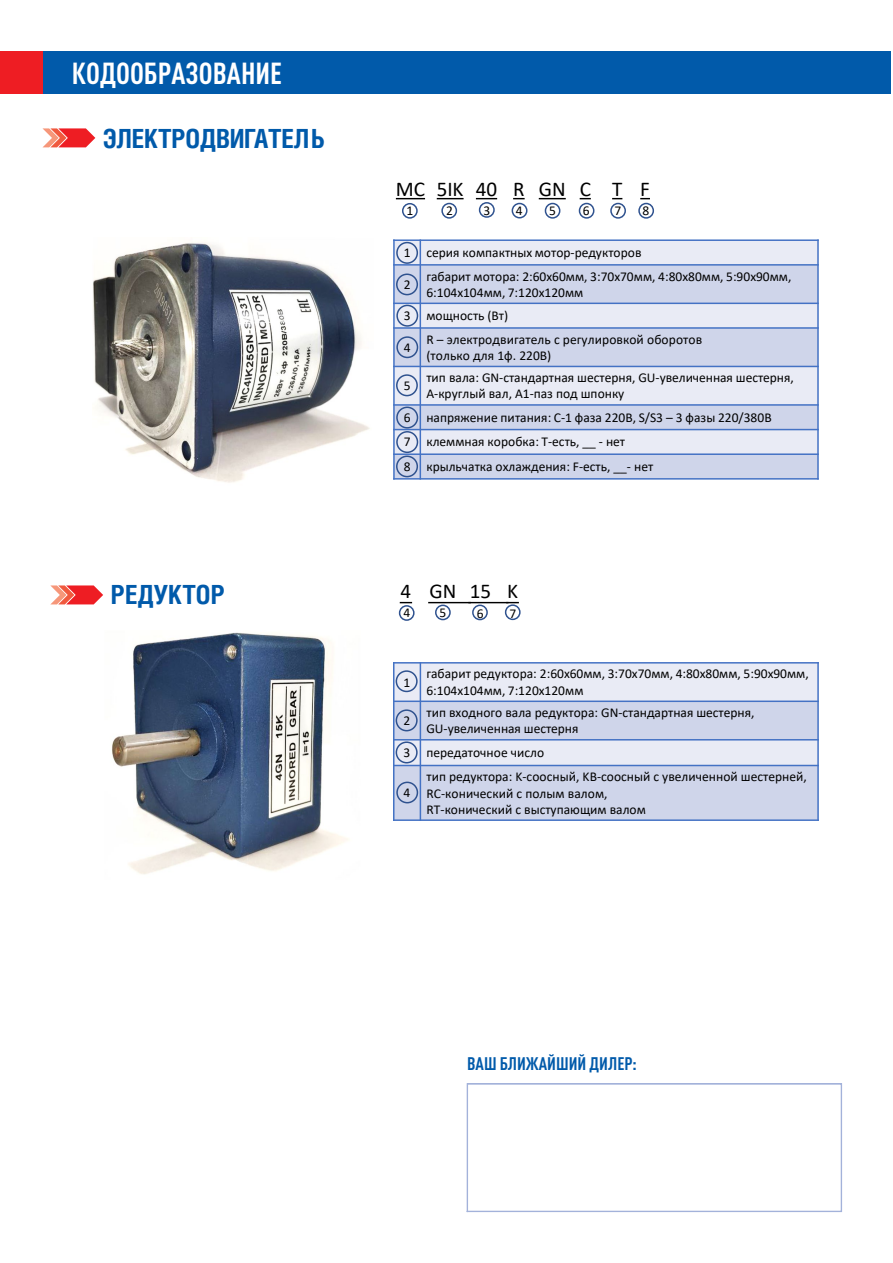
<style>
.page{position:relative;width:893px;height:1263px;background:#fff}
.page>*{position:absolute;margin:0;border:0;box-sizing:border-box;transform-origin:0 0}
.t1{font:700 condensed 30px "DIN Pro";color:#fff}
.t2{font:700 26.4px "Helios Cond C";letter-spacing:-.01em;color:#015aaa}
.t3{font:21px "Calibri";color:#000}
.t4{font:700 condensed 18px "DIN Pro";color:#015aaa}
.t5{font:13.5px/16.2px "Calibri";color:#000}
</style>
<div class="page">
<svg style="left:466px;top:1083px;width:376px;height:129px"></svg>
<div style="left:43px;top:51px;width:848px;height:43px;background:#015aaa"></div>
<div style="left:0;top:51px;width:43px;height:43px;background:#ee1d23"></div>
<svg style="left:539px;top:198px;width:27px;height:1px"></svg>
<svg style="left:513px;top:198px;width:12px;height:1px"></svg>
<svg style="left:476px;top:198px;width:21px;height:1px"></svg>
<svg style="left:437px;top:198px;width:27px;height:1px"></svg>
<svg style="left:396px;top:198px;width:29px;height:1px"></svg>
<div style="left:394px;top:240px;width:26px;height:25px;background:#e9ebf5"></div>
<div style="left:420px;top:240px;width:398px;height:25px;background:#e9ebf5"></div>
<div style="left:394px;top:265px;width:26px;height:38px;background:#cfd5ea"></div>
<div style="left:420px;top:265px;width:398px;height:38px;background:#cfd5ea"></div>
<svg style="left:395px;top:304px;width:25px;height:23px"></svg>
<div style="left:420px;top:303px;width:398px;height:25px;background:#e9ebf5"></div>
<div style="left:394px;top:328px;width:26px;height:38px;background:#cfd5ea"></div>
<div style="left:420px;top:328px;width:398px;height:38px;background:#cfd5ea"></div>
<div style="left:394px;top:366px;width:26px;height:39px;background:#e9ebf5"></div>
<div style="left:420px;top:366px;width:398px;height:39px;background:#e9ebf5"></div>
<svg style="left:395px;top:406px;width:25px;height:23px"></svg>
<div style="left:420px;top:405px;width:398px;height:25px;background:#cfd5ea"></div>
<div style="left:394px;top:430px;width:26px;height:24px;background:#e9ebf5"></div>
<div style="left:420px;top:430px;width:398px;height:24px;background:#e9ebf5"></div>
<div style="left:394px;top:454px;width:26px;height:25px;background:#cfd5ea"></div>
<div style="left:420px;top:454px;width:398px;height:25px;background:#cfd5ea"></div>
<hr style="left:420px;top:239px;width:1px;height:241px;background:#4472c4">
<hr style="left:393px;top:264px;width:426px;height:2px;background:#4472c4">
<hr style="left:393px;top:303px;width:426px;height:1px;background:#4472c4">
<hr style="left:393px;top:327px;width:426px;height:2px;background:#4472c4">
<hr style="left:393px;top:366px;width:426px;height:1px;background:#4472c4">
<hr style="left:393px;top:404px;width:426px;height:2px;background:#4472c4">
<hr style="left:393px;top:429px;width:426px;height:1px;background:#4472c4">
<hr style="left:393px;top:453px;width:426px;height:2px;background:#4472c4">
<hr style="left:393px;top:239px;width:2px;height:241px;background:#4472c4">
<hr style="left:817px;top:239px;width:2px;height:241px;background:#4472c4">
<hr style="left:393px;top:239px;width:426px;height:2px;background:#4472c4">
<hr style="left:393px;top:478px;width:426px;height:2px;background:#4472c4">
<div style="left:396px;top:242px;width:22px;height:22px;border:2px solid #2f528f;border-radius:50%"></div>
<div style="left:396px;top:273px;width:22px;height:22px;border:2px solid #2f528f;border-radius:50%"></div>
<div style="left:396px;top:305px;width:22px;height:22px;border:2px solid #2f528f;border-radius:50%"></div>
<div style="left:396px;top:336px;width:22px;height:22px;border:2px solid #2f528f;border-radius:50%"></div>
<div style="left:396px;top:374px;width:22px;height:22px;border:2px solid #2f528f;border-radius:50%"></div>
<div style="left:396px;top:407px;width:22px;height:22px;border:2px solid #2f528f;border-radius:50%"></div>
<div style="left:396px;top:431px;width:22px;height:22px;border:2px solid #2f528f;border-radius:50%"></div>
<div style="left:396px;top:455px;width:22px;height:22px;border:2px solid #2f528f;border-radius:50%"></div>
<div style="left:402px;top:203px;width:16px;height:16px;border:2px solid #2f528f;border-radius:50%"></div>
<div style="left:441px;top:203px;width:16px;height:16px;border:2px solid #2f528f;border-radius:50%"></div>
<div style="left:479px;top:202px;width:16px;height:16px;border:2px solid #2f528f;border-radius:50%"></div>
<div style="left:512px;top:203px;width:15px;height:15px;border:2px solid #2f528f;border-radius:50%"></div>
<div style="left:545px;top:203px;width:15px;height:16px;border:2px solid #2f528f;border-radius:50%"></div>
<div style="left:579px;top:203px;width:15px;height:16px;border:2px solid #2f528f;border-radius:50%"></div>
<div style="left:610px;top:203px;width:16px;height:16px;border:2px solid #2f528f;border-radius:50%"></div>
<div style="left:638px;top:203px;width:16px;height:16px;border:2px solid #2f528f;border-radius:50%"></div>
<img style="left:93px;top:242px;width:277px;height:241px">
<div style="left:394px;top:663px;width:26px;height:38px;background:#e9ebf5"></div>
<div style="left:420px;top:663px;width:398px;height:38px;background:#e9ebf5"></div>
<div style="left:394px;top:701px;width:26px;height:39px;background:#cfd5ea"></div>
<div style="left:420px;top:701px;width:398px;height:39px;background:#cfd5ea"></div>
<div style="left:394px;top:740px;width:26px;height:25px;background:#e9ebf5"></div>
<div style="left:420px;top:740px;width:398px;height:25px;background:#e9ebf5"></div>
<div style="left:394px;top:765px;width:26px;height:55px;background:#cfd5ea"></div>
<div style="left:420px;top:765px;width:398px;height:55px;background:#cfd5ea"></div>
<hr style="left:420px;top:662px;width:1px;height:159px;background:#4472c4">
<hr style="left:393px;top:700px;width:426px;height:2px;background:#4472c4">
<hr style="left:393px;top:739px;width:426px;height:1px;background:#4472c4">
<hr style="left:393px;top:765px;width:426px;height:1px;background:#4472c4">
<hr style="left:393px;top:662px;width:1px;height:159px;background:#4472c4">
<hr style="left:817px;top:662px;width:2px;height:159px;background:#4472c4">
<hr style="left:393px;top:662px;width:426px;height:1px;background:#4472c4">
<hr style="left:393px;top:819px;width:426px;height:2px;background:#4472c4">
<div style="left:396px;top:670px;width:22px;height:22px;border:2px solid #2f528f;border-radius:50%"></div>
<div style="left:396px;top:709px;width:22px;height:22px;border:2px solid #2f528f;border-radius:50%"></div>
<div style="left:396px;top:741px;width:22px;height:22px;border:2px solid #2f528f;border-radius:50%"></div>
<div style="left:396px;top:782px;width:22px;height:21px;border:2px solid #2f528f;border-radius:50%"></div>
<svg style="left:400px;top:602px;width:12px;height:1px"></svg>
<svg style="left:428px;top:602px;width:91px;height:1px"></svg>
<div style="left:399px;top:605px;width:16px;height:16px;border:2px solid #2f528f;border-radius:50%"></div>
<div style="left:435px;top:605px;width:16px;height:15px;border:2px solid #2f528f;border-radius:50%"></div>
<div style="left:472px;top:605px;width:16px;height:15px;border:2px solid #2f528f;border-radius:50%"></div>
<div style="left:505px;top:604px;width:16px;height:16px;border:2px solid #2f528f;border-radius:50%"></div>
<img style="left:112px;top:632px;width:237px;height:243px">
<svg style="left:50px;top:585px;width:53px;height:19px"></svg>
<svg style="left:43px;top:128px;width:52px;height:19px"></svg>
<h1 class="t1" style="left:72px;top:50px;width:212px">КОДООБРАЗОВАНИЕ</h1>
<h2 class="t2" style="left:103px;top:123px;width:224px">ЭЛЕКТРОДВИГАТЕЛЬ</h2>
<h2 class="t2" style="left:111px;top:579px;width:116px">РЕДУКТОР</h2>
<h3 class="t3" style="left:396px;top:174px;width:256px">MC5IK40 RGNC T F</h3>
<p class="t5" style="left:406px;top:202px;width:8px">1</p>
<p class="t5" style="left:446px;top:202px;width:8px">2</p>
<p class="t5" style="left:483px;top:202px;width:8px">3</p>
<p class="t5" style="left:549px;top:202px;width:8px">5</p>
<p class="t5" style="left:583px;top:202px;width:8px">6</p>
<p class="t5" style="left:615px;top:202px;width:8px">7</p>
<p class="t5" style="left:642px;top:202px;width:8px">8</p>
<p class="t5" style="left:404px;top:244px;width:239px">1 серия компактных мотор-редукторов</p>
<p class="t5" style="left:404px;top:276px;width:8px">2</p>
<p class="t5" style="left:426px;top:268px;width:367px">габарит мотора: 2:60х60мм, 3:70х70мм, 4:80х80мм, 5:90х90мм,<br>6:104х104мм, 7:120х120мм</p>
<p class="t5" style="left:404px;top:307px;width:106px">3 мощность (Вт)</p>
<p class="t5" style="left:404px;top:339px;width:8px">4</p>
<p class="t5" style="left:426px;top:331px;width:277px">R – электродвигатель с регулировкой оборотов (только для 1ф. 220В)</p>
<p class="t5" style="left:404px;top:377px;width:8px">5</p>
<p class="t5" style="left:426px;top:369px;width:369px">тип вала: GN-стандартная шестерня, GU-увеличенная шестерня,<br>A-круглый вал, A1-паз под шпонку</p>
<p class="t5" style="left:404px;top:405px;width:369px;line-height:24.6px">6 напряжение питания: С-1 фаза 220В, S/S3 – 3 фазы 220/380В<br>7 клеммная коробка: Т-есть, __ - нет<br>8 крыльчатка охлаждения: F-есть, __- нет</p>
<p class="t5" style="left:516px;top:202px;width:8px">4</p>
<h3 class="t3" style="left:401px;top:576px;width:119px">4 GN 15 K</h3>
<p class="t5" style="left:403px;top:604px;width:8px">4</p>
<p class="t5" style="left:440px;top:604px;width:8px">5</p>
<p class="t5" style="left:477px;top:605px;width:8px">6</p>
<p class="t5" style="left:509px;top:605px;width:8px">7</p>
<p class="t5" style="left:404px;top:674px;width:8px">1</p>
<p class="t5" style="left:426px;top:665px;width:384px">габарит редуктора: 2:60х60мм, 3:70х70мм, 4:80х80мм, 5:90х90мм,<br>6:104х104мм, 7:120х120мм</p>
<p class="t5" style="left:404px;top:712px;width:8px">2</p>
<p class="t5" style="left:426px;top:704px;width:330px">тип входного вала редуктора: GN-стандартная шестерня,<br>GU-увеличенная шестерня</p>
<p class="t5" style="left:404px;top:744px;width:142px">3 передаточное число</p>
<p class="t5" style="left:404px;top:784px;width:8px">4</p>
<p class="t5" style="left:427px;top:768px;width:382px">тип редуктора: K-соосный, KB-соосный с увеличенной шестерней,<br>RC-конический с полым валом,<br>RT-конический с выступающим валом</p>
<h3 class="t4" style="left:467px;top:1050px;width:171px">ВАШ БЛИЖАЙШИЙ ДИЛЕР:</h3>
</div>
